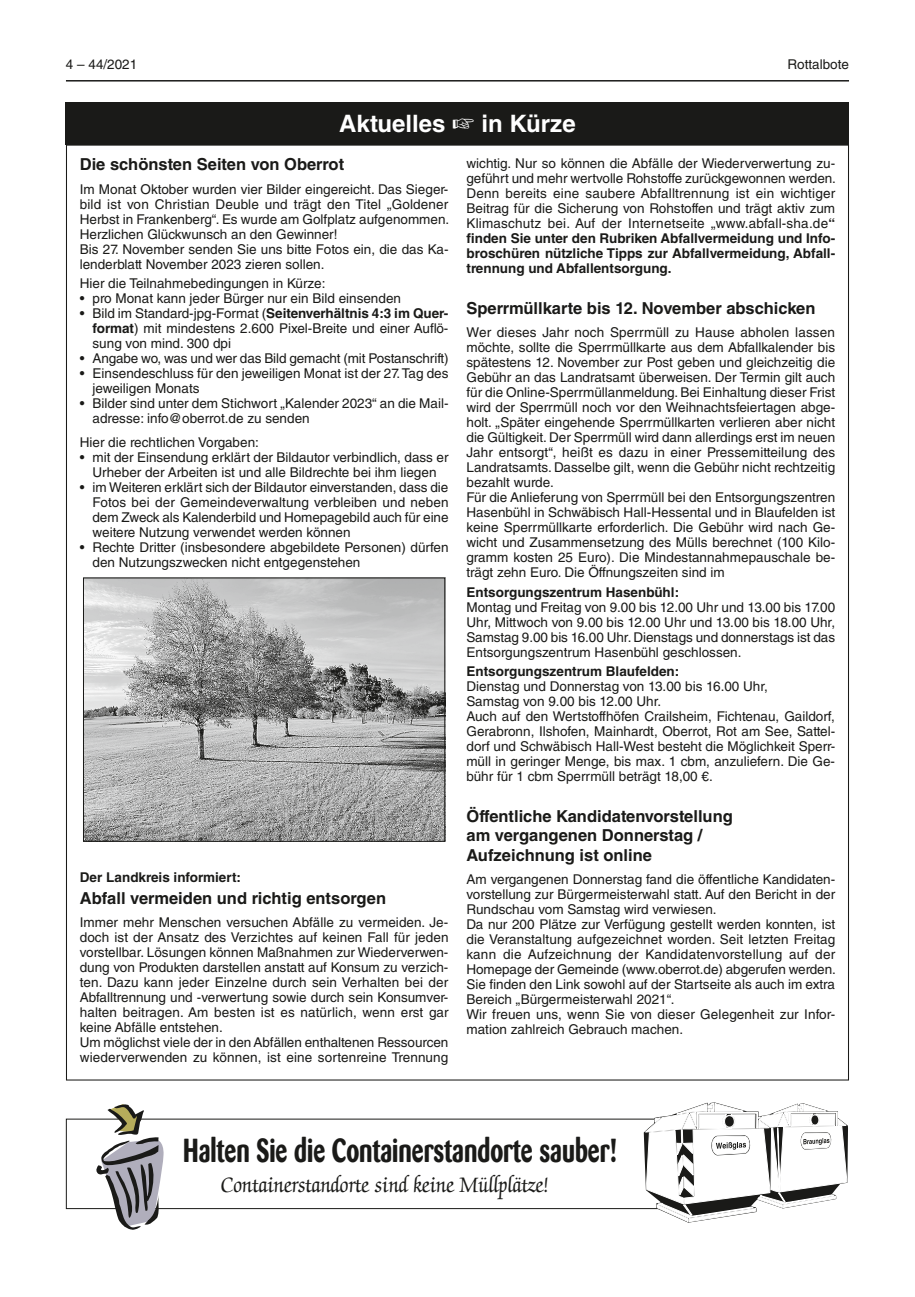
<style>
.page{position:relative;width:915px;height:1297px;background:#fff}
.page>*{position:absolute;margin:0;border:0;box-sizing:border-box;transform-origin:0 0}
.t1{font:700 33px "Barmeno";color:#1a1a18;scale:.75 1}
.t2{font:24px "Zapf Chancery Std";color:#1a1a18;scale:.95 1}
.t3{font:700 24px "Helvetica LT Std";color:#fff}
.t4{font:700 16.5px/19.5px "Helvetica LT Std";color:#1a1a18}
.t5{font:13.5px/15px "Helvetica LT Std";color:#1a1a18}
.t6{font:700 13.5px "Helvetica LT Std";color:#1a1a18}
.s1{font-weight:700}
</style>
<div class="page">
<hr style="left:66px;top:80px;width:782px;height:2px;background:#1a1a18">
<div style="left:66px;top:102px;width:782px;height:43px;background:#1a1a18"></div>
<img style="left:85px;top:580px;width:358px;height:259px">
<div style="left:83px;top:578px;width:362px;height:263px;border:1px solid #1a1a18"></div>
<div style="left:66px;top:1119px;width:638px;height:90px;border:1px solid #1a1a18"></div>
<svg style="left:643px;top:1102px;width:204px;height:121px"></svg>
<svg style="left:95px;top:1104px;width:69px;height:126px"></svg>
<p class="t5" style="left:66px;top:57px;width:73px">4 – 44/2021</p>
<p class="t5" style="left:787px;top:57px;width:63px">Rottalbote</p>
<h2 class="t3" style="left:339px;top:109px;width:238px">Aktuelles ☞ in Kürze</h2>
<p class="t4" style="left:80px;top:154px;width:266px">Die schönsten Seiten von Oberrot</p>
<p class="t5" style="left:80px;top:181px;width:371px">Im Monat Oktober wurden vier Bilder eingereicht. Das Sieger&shy;bild ist von Christian Deuble und trägt den Titel „Goldener Herbst in Frankenberg“. Es wurde am Golfplatz aufgenommen.<br>Herzlichen Glückwunsch an den Gewinner!<br>Bis 27. November senden Sie uns bitte Fotos ein, die das Ka&shy;lenderblatt November 2023 zieren sollen.</p>
<p class="t5" style="left:80px;top:276px;width:247px">Hier die Teilnahmebedingungen in Kürze:</p>
<p class="t5" style="left:80px;top:291px;width:322px">• pro Monat kann jeder Bürger nur ein Bild einsenden</p>
<p class="t5" style="left:92px;top:306px;width:357px;text-align:justify;text-indent:-13px">• Bild im Standard-jpg-Format (<span class="s1">Seitenverhältnis 4:3 im Quer&shy;format</span>) mit mindestens 2.600 Pixel-Breite und einer Auflö&shy;sung von mind. 300 dpi</p>
<p class="t5" style="left:80px;top:351px;width:370px">• Angabe wo, was und wer das Bild gemacht (mit Postanschrift)</p>
<p class="t5" style="left:92px;top:366px;width:357px;text-indent:-13px">• Einsendeschluss für den jeweiligen Monat ist der 27. Tag des jeweiligen Monats</p>
<p class="t5" style="left:92px;top:396px;width:357px;text-indent:-13px">• Bilder sind unter dem Stichwort „Kalender 2023“ an die Mail&shy;adresse: info@oberrot.de zu senden</p>
<p class="t5" style="left:80px;top:434px;width:181px">Hier die rechtlichen Vorgaben:</p>
<p class="t5" style="left:80px;top:449px;width:370px;text-align:center">• mit der Einsendung erklärt der Bildautor verbindlich, dass er<br>Urheber der Arbeiten ist und alle Bildrechte bei ihm liegen</p>
<p class="t5" style="left:92px;top:479px;width:357px;text-align:justify;text-indent:-13px">• im Weiteren erklärt sich der Bildautor einverstanden, dass die Fotos bei der Gemeindeverwaltung verbleiben und neben dem Zweck als Kalenderbild und Homepagebild auch für eine weitere Nutzung verwendet werden können</p>
<p class="t5" style="left:92px;top:539px;width:357px;text-indent:-13px">• Rechte Dritter (insbesondere abgebildete Personen) dürfen den Nutzungszwecken nicht entgegenstehen</p>
<p class="t5" style="left:466px;top:156px;width:371px;text-align:justify">wichtig. Nur so können die Abfälle der Wiederverwertung zu&shy;geführt und mehr wertvolle Rohstoffe zurückgewonnen werden.<br>Denn bereits eine saubere Abfalltrennung ist ein wichtiger Beitrag für die Sicherung von Rohstoffen und trägt aktiv zum Klimaschutz bei. Auf der Internetseite „www.abfall-sha.de<span class="s1">“ finden Sie unter den Rubriken Abfallvermeidung und Info&shy;broschüren nützliche Tipps zur Abfallvermeidung, Abfall&shy;trennung und Abfallentsorgung.</span></p>
<p class="t4" style="left:466px;top:298px;width:350px">Sperrmüllkarte bis 12. November abschicken</p>
<p class="t5" style="left:466px;top:325px;width:370px">Wer dieses Jahr noch Sperrmüll zu Hause abholen lassen möchte, sollte die Sperrmüllkarte aus dem Abfallkalender bis spätestens 12. November zur Post geben und gleichzeitig die Gebühr an das Landratsamt überweisen. Der Termin gilt auch für die Online-Sperrmüllanmeldung. Bei Einhaltung dieser Frist wird der Sperrmüll noch vor den Weihnachtsfeiertagen abge&shy;holt. „Später eingehende Sperrmüllkarten verlieren aber nicht die Gültigkeit. Der Sperrmüll wird dann allerdings erst im neuen Jahr entsorgt“, heißt es dazu in einer Pressemitteilung des Landratsamts. Dasselbe gilt, wenn die Gebühr nicht rechtzeitig bezahlt wurde.<br>Für die Anlieferung von Sperrmüll bei den Entsorgungszentren Hasenbühl in Schwäbisch Hall-Hessental und in Blaufelden ist keine Sperrmüllkarte erforderlich. Die Gebühr wird nach Ge&shy;wicht und Zusammensetzung des Mülls berechnet (100 Kilo&shy;gramm kosten 25 Euro). Die Mindestannahmepauschale be&shy;trägt zehn Euro. Die Öffnungszeiten sind im</p>
<p class="t6" style="left:466px;top:584px;width:214px">Entsorgungszentrum Hasenbühl:</p>
<p class="t5" style="left:466px;top:599px;width:370px;text-align:justify">Montag und Freitag von 9.00 bis 12.00 Uhr und 13.00 bis 17.00<br>Uhr, Mittwoch von 9.00 bis 12.00 Uhr und 13.00 bis 18.00 Uhr, Samstag 9.00 bis 16.00 Uhr. Dienstags und donnerstags ist das Entsorgungszentrum Hasenbühl geschlossen.</p>
<p class="t6" style="left:466px;top:663px;width:214px">Entsorgungszentrum Blaufelden:</p>
<p class="t5" style="left:466px;top:679px;width:370px">Dienstag und Donnerstag von 13.00 bis 16.00 Uhr,<br>Samstag von 9.00 bis 12.00 Uhr.<br>Auch auf den Wertstoffhöfen Crailsheim, Fichtenau, Gaildorf, Gerabronn, Ilshofen, Mainhardt, Oberrot, Rot am See, Sattel&shy;dorf und Schwäbisch Hall-West besteht die Möglichkeit Sperr&shy;müll in geringer Menge, bis max. 1 cbm, anzuliefern. Die Ge&shy;bühr für 1 cbm Sperrmüll beträgt 18,00 €.</p>
<p class="t4" style="left:466px;top:806px;width:268px">Öffentliche Kandidatenvorstellung am vergangenen Donnerstag /<br>Aufzeichnung ist online</p>
<p class="t5" style="left:466px;top:872px;width:371px">Am vergangenen Donnerstag fand die öffentliche Kandidaten&shy;vorstellung zur Bürgermeisterwahl statt. Auf den Bericht in der Rundschau vom Samstag wird verwiesen.<br>Da nur 200 Plätze zur Verfügung gestellt werden konnten, ist die Veranstaltung aufgezeichnet worden. Seit letzten Freitag kann die Aufzeichnung der Kandidatenvorstellung auf der Homepage der Gemeinde (www.oberrot.de) abgerufen werden.<br>Sie finden den Link sowohl auf der Startseite als auch im extra Bereich „Bürgermeisterwahl 2021“.<br>Wir freuen uns, wenn Sie von dieser Gelegenheit zur Infor&shy;mation zahlreich Gebrauch machen.</p>
<p class="t6" style="left:80px;top:869px;width:163px">Der Landkreis informiert:</p>
<p class="t4" style="left:80px;top:888px;width:308px">Abfall vermeiden und richtig entsorgen</p>
<p class="t5" style="left:80px;top:915px;width:370px">Immer mehr Menschen versuchen Abfälle zu vermeiden. Je&shy;doch ist der Ansatz des Verzichtes auf keinen Fall für jeden vorstellbar. Lösungen können Maßnahmen zur Wiederverwen&shy;dung von Produkten darstellen anstatt auf Konsum zu verzich&shy;ten. Dazu kann jeder Einzelne durch sein Verhalten bei der Abfalltrennung und -verwertung sowie durch sein Konsumver&shy;halten beitragen. Am besten ist es natürlich, wenn erst gar keine Abfälle entstehen.<br>Um möglichst viele der in den Abfällen enthaltenen Ressourcen wiederverwenden zu können, ist eine sortenreine Trennung</p>
<h1 class="t1" style="left:183px;top:1131px;width:579px">Halten Sie die Containerstandorte sauber!</h1>
<h2 class="t2" style="left:220px;top:1172px;width:347px">Containerstandorte sind keine Müllplätze!</h2>
</div>
